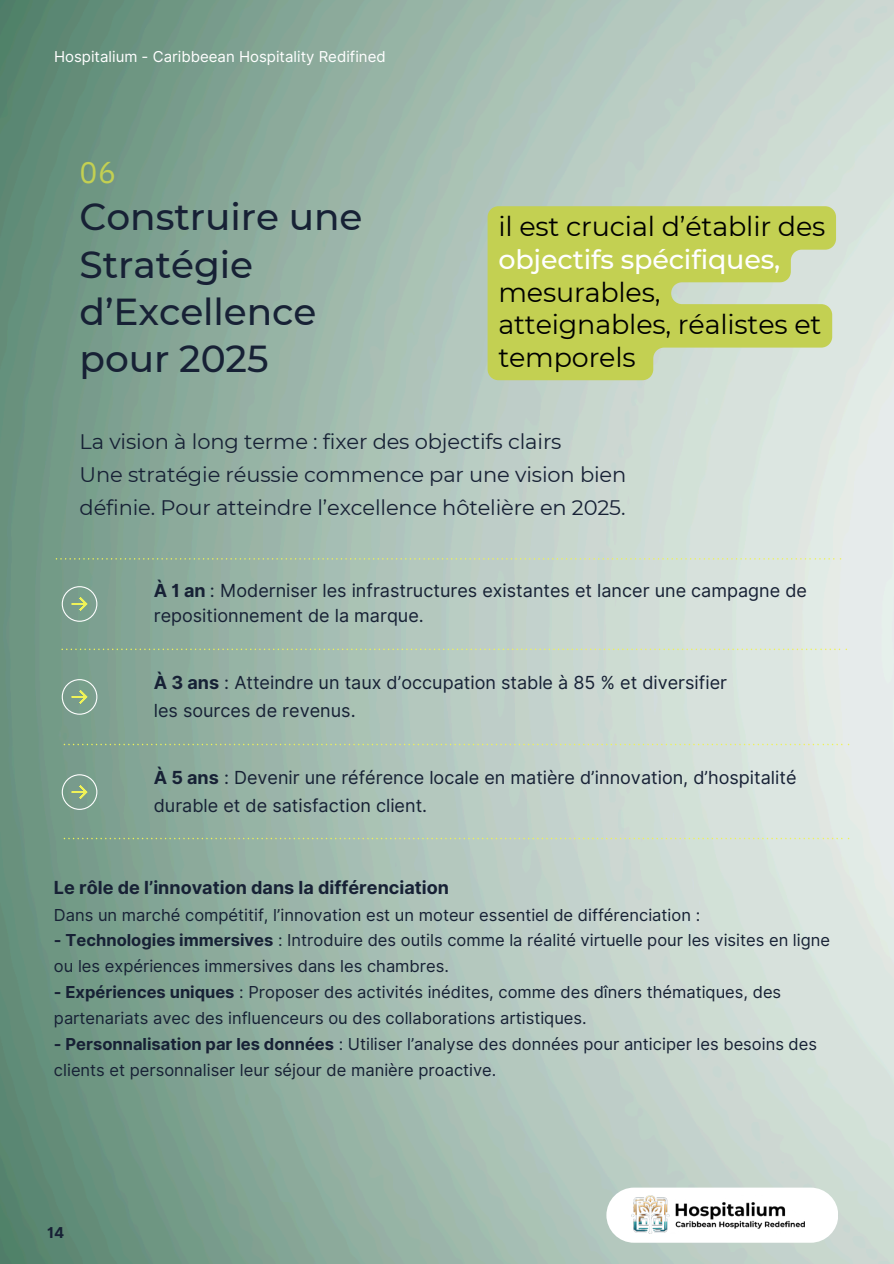
<style>
.page{position:relative;width:894px;height:1264px;background:#fff}
.page>*{position:absolute;margin:0;border:0;box-sizing:border-box;transform-origin:0 0}
.t1{font:500 37.5px/47.2px "Montserrat";letter-spacing:-.005em;color:#172135}
.t2{font:30px "IBM Plex Sans";color:#c3d052}
.t3{font:27px/32.7px "Montserrat";letter-spacing:-.005em;color:#000}
.t4{font:500 27px "Montserrat";letter-spacing:-.005em;color:#fff}
.t5{font:21px/32.7px "Montserrat";letter-spacing:-.005em;color:#172135}
.t6{font:18px/28.2px "Inter";color:#172135}
.t7{font:700 18px "Inter";color:#172135}
.t8{font:16.5px/25.8px "Inter";color:#172135}
.t9{font:15px "Inter";color:#fff}
.t10{font:700 15px "Inter";color:#172135}
.s1{font-weight:700}
</style>
<div class="page">
<img style="left:0;top:0;width:893px;height:1263px">
<svg style="left:56px;top:558px;width:785px;height:1px"></svg>
<svg style="left:61px;top:648px;width:785px;height:2px;background:#becfab"></svg>
<svg style="left:64px;top:743px;width:785px;height:2px;background:#bdcead"></svg>
<svg style="left:64px;top:837px;width:785px;height:2px;background:#bbcdac"></svg>
<svg style="left:62px;top:586px;width:35px;height:35px"></svg>
<svg style="left:62px;top:679px;width:35px;height:35px"></svg>
<svg style="left:62px;top:774px;width:35px;height:36px"></svg>
<div style="left:606px;top:1187px;width:231px;height:55px;background:#fff;border-radius:28px"></div>
<img style="left:631px;top:1195px;width:173px;height:38px">
<svg style="left:487px;top:206px;width:348px;height:174px;background:#c6d26b"></svg>
<p class="t9" style="left:54px;top:48px;width:333px">Hospitalium - Caribbeean Hospitality Redifined</p>
<h2 class="t2" style="left:80px;top:152px;width:38px">06</h2>
<h1 class="t1" style="left:80px;top:193px;width:284px">Construire une<br>Stratégie d’Excellence pour 2025</h1>
<h3 class="t3" style="left:498px;top:210px;width:328px">il est crucial d’établir des</h3>
<h3 class="t4" style="left:498px;top:243px;width:283px">objectifs spécifiques,</h3>
<h3 class="t3" style="left:498px;top:275px;width:324px">mesurables, atteignables, réalistes et temporels</h3>
<p class="t5" style="left:80px;top:425px;width:548px">La vision à long terme : fixer des objectifs clairs<br>Une stratégie réussie commence par une vision bien définie. Pour atteindre l’excellence hôtelière en 2025.</p>
<p class="t6" style="left:154px;top:578px;width:654px;line-height:24.8px"><span class="s1">À 1 an</span> : Moderniser les infrastructures existantes et lancer une campagne de repositionnement de la marque.</p>
<p class="t6" style="left:154px;top:668px;width:574px"><span class="s1">À 3 ans</span> : Atteindre un taux d’occupation stable à 85 % et diversifier les sources de revenus.</p>
<p class="t6" style="left:154px;top:763px;width:644px"><span class="s1">À 5 ans</span> : Devenir une référence locale en matière d’innovation, d’hospitalité durable et de satisfaction client.</p>
<p class="t7" style="left:54px;top:876px;width:396px">Le rôle de l’innovation dans la différenciation</p>
<p class="t8" style="left:54px;top:901px;width:647px">Dans un marché compétitif, l’innovation est un moteur essentiel de différenciation :</p>
<p class="t8" style="left:54px;top:927px;width:777px"><span class="s1">- Technologies immersives</span> : Introduire des outils comme la réalité virtuelle pour les visites en ligne ou les expériences immersives dans les chambres.</p>
<p class="t8" style="left:54px;top:979px;width:728px"><span class="s1">- Expériences uniques</span> : Proposer des activités inédites, comme des dîners thématiques, des partenariats avec des influenceurs ou des collaborations artistiques.</p>
<p class="t8" style="left:54px;top:1031px;width:764px"><span class="s1">- Personnalisation par les données</span> : Utiliser l’analyse des données pour anticiper les besoins des clients et personnaliser leur séjour de manière proactive.</p>
<p class="t10" style="left:47px;top:1223px;width:19px">14</p>
</div>
